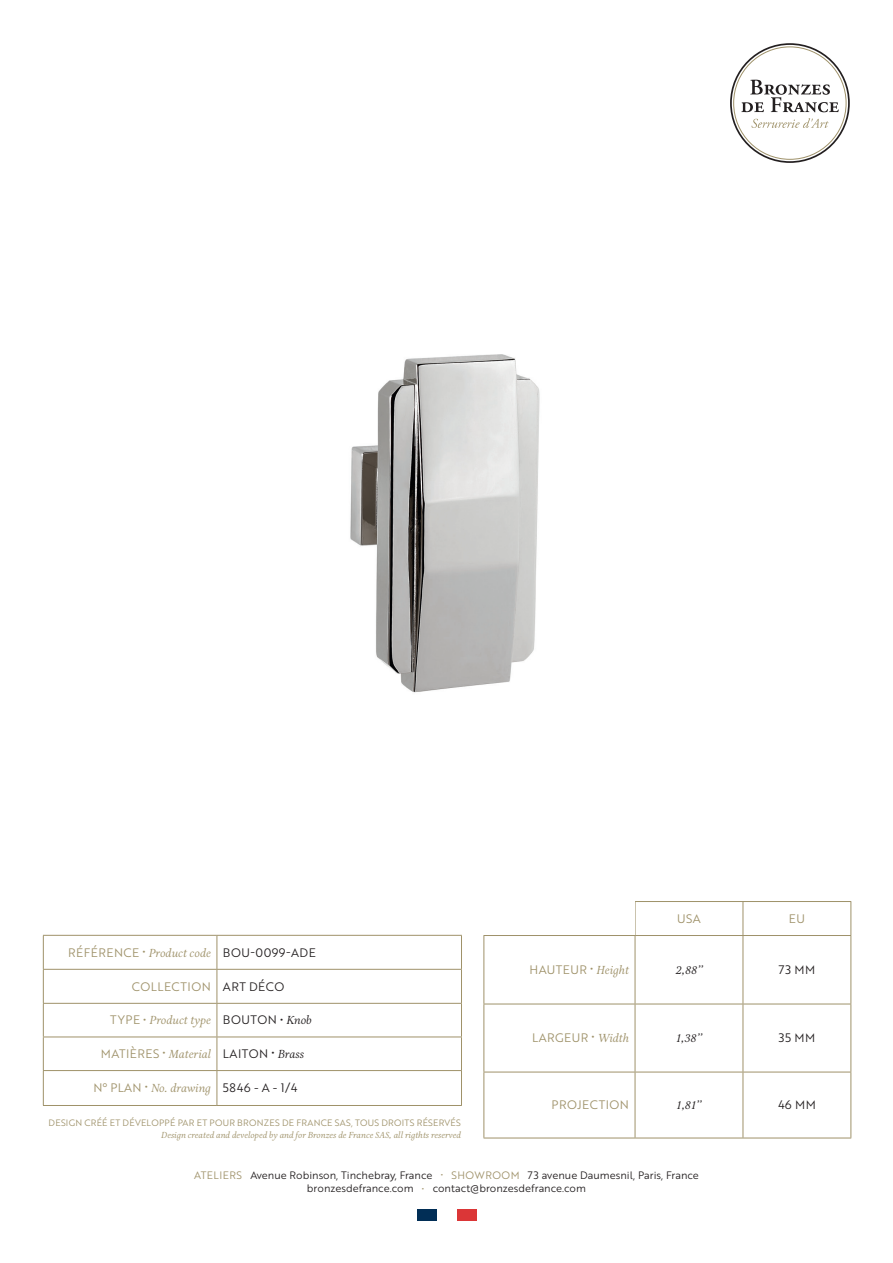
<style>
.page{position:relative;width:893px;height:1263px;background:#fff}
.page>*{position:absolute;margin:0;border:0;box-sizing:border-box;transform-origin:0 0}
.t1{font:12px "Brother 1816 Book";letter-spacing:.04em;color:#9f926a}
.t2{font:italic 12px "Aria Text G1";color:#9f926a}
.t3{font:12px "Brother 1816 Book";letter-spacing:.04em;color:#231f20}
.t4{font:italic 12px "Aria Text G1";color:#231f20}
.t5{font:10.5px/13.2px "Brother 1816 Book";color:#231f20;text-align:center}
.t6{font:italic 9px "Aria Text G1";color:#9f926a}
.t7{font:9px "Brother 1816 Book";letter-spacing:.03em;color:#9f926a}
.s1{color:#9f926a}
.s2{font-family:"Aria Text G1";font-style:italic;color:#9f926a}
.s3{color:#231f20}
.s4{font-family:"Brother 1816 Book";font-style:normal}
.s5{font-family:"Brother 1816 Book";font-style:normal;color:#231f20}
.s6{font-family:"Aria Text G1";font-style:italic}
.s7{font-family:"Aria Text G1";font-style:italic;color:#231f20}
.s8{font-size:9px;color:#9f926a}
</style>
<div class="page">
<div style="left:730px;top:43px;width:120px;height:120px;border:2px solid #231f20;border-radius:50%"></div>
<svg style="left:741px;top:80px;width:98px;height:32px"></svg>
<svg style="left:751px;top:118px;width:78px;height:10px"></svg>
<div style="left:417px;top:1209px;width:20px;height:12px;background:#012e56"></div>
<div style="left:457px;top:1209px;width:20px;height:12px;background:#db3637"></div>
<hr style="left:850px;top:902px;width:1px;height:33px;background:#9f926a">
<hr style="left:850px;top:936px;width:1px;height:68px;background:#9f926a">
<hr style="left:850px;top:1004px;width:1px;height:68px;background:#9f926a">
<hr style="left:850px;top:1072px;width:1px;height:66px;background:#9f926a">
<hr style="left:483px;top:901px;width:152px;height:1px;background:#9f926a">
<hr style="left:635px;top:901px;width:108px;height:1px;background:#9f926a">
<hr style="left:635px;top:902px;width:1px;height:33px;background:#9f926a">
<hr style="left:743px;top:901px;width:108px;height:1px;background:#9f926a">
<hr style="left:743px;top:902px;width:1px;height:33px;background:#9f926a">
<hr style="left:483px;top:935px;width:152px;height:1px;background:#9f926a">
<hr style="left:483px;top:936px;width:1px;height:68px;background:#9f926a">
<hr style="left:635px;top:935px;width:108px;height:1px;background:#9f926a">
<hr style="left:635px;top:936px;width:1px;height:68px;background:#9f926a">
<hr style="left:743px;top:935px;width:108px;height:1px;background:#9f926a">
<hr style="left:743px;top:936px;width:1px;height:68px;background:#9f926a">
<hr style="left:483px;top:1004px;width:152px;height:1px;background:#9f926a">
<hr style="left:483px;top:1004px;width:1px;height:68px;background:#9f926a">
<hr style="left:635px;top:1004px;width:108px;height:1px;background:#9f926a">
<hr style="left:635px;top:1004px;width:1px;height:68px;background:#9f926a">
<hr style="left:743px;top:1004px;width:108px;height:1px;background:#9f926a">
<hr style="left:743px;top:1004px;width:1px;height:68px;background:#9f926a">
<hr style="left:483px;top:1072px;width:152px;height:1px;background:#9f926a">
<hr style="left:483px;top:1072px;width:1px;height:66px;background:#9f926a">
<hr style="left:635px;top:1072px;width:108px;height:1px;background:#9f926a">
<hr style="left:635px;top:1072px;width:1px;height:66px;background:#9f926a">
<hr style="left:743px;top:1072px;width:108px;height:1px;background:#9f926a">
<hr style="left:743px;top:1072px;width:1px;height:66px;background:#9f926a">
<hr style="left:483px;top:1138px;width:152px;height:1px;background:#9f926a">
<hr style="left:635px;top:1138px;width:108px;height:1px;background:#9f926a">
<hr style="left:743px;top:1138px;width:108px;height:1px;background:#9f926a">
<hr style="left:43px;top:935px;width:174px;height:1px;background:#9f926a">
<hr style="left:43px;top:936px;width:1px;height:33px;background:#9f926a">
<hr style="left:217px;top:935px;width:245px;height:1px;background:#9f926a">
<hr style="left:217px;top:936px;width:1px;height:33px;background:#9f926a">
<hr style="left:461px;top:936px;width:1px;height:33px;background:#9f926a">
<hr style="left:43px;top:969px;width:174px;height:1px;background:#9f926a">
<hr style="left:43px;top:970px;width:1px;height:33px;background:#9f926a">
<hr style="left:217px;top:969px;width:245px;height:1px;background:#9f926a">
<hr style="left:217px;top:970px;width:1px;height:33px;background:#9f926a">
<hr style="left:461px;top:970px;width:1px;height:33px;background:#9f926a">
<hr style="left:43px;top:1003px;width:174px;height:1px;background:#9f926a">
<hr style="left:43px;top:1004px;width:1px;height:32px;background:#9f926a">
<hr style="left:217px;top:1003px;width:245px;height:1px;background:#9f926a">
<hr style="left:217px;top:1004px;width:1px;height:32px;background:#9f926a">
<hr style="left:461px;top:1004px;width:1px;height:32px;background:#9f926a">
<hr style="left:43px;top:1036px;width:174px;height:1px;background:#9f926a">
<hr style="left:43px;top:1037px;width:1px;height:33px;background:#9f926a">
<hr style="left:217px;top:1036px;width:245px;height:1px;background:#9f926a">
<hr style="left:217px;top:1037px;width:1px;height:33px;background:#9f926a">
<hr style="left:461px;top:1037px;width:1px;height:33px;background:#9f926a">
<hr style="left:43px;top:1070px;width:174px;height:1px;background:#9f926a">
<hr style="left:43px;top:1071px;width:1px;height:34px;background:#9f926a">
<hr style="left:217px;top:1070px;width:245px;height:1px;background:#9f926a">
<hr style="left:217px;top:1071px;width:1px;height:34px;background:#9f926a">
<hr style="left:461px;top:1071px;width:1px;height:34px;background:#9f926a">
<hr style="left:43px;top:1105px;width:174px;height:1px;background:#9f926a">
<hr style="left:217px;top:1105px;width:245px;height:1px;background:#9f926a">
<div style="left:476px;top:883px;width:158px;height:52px;background:#fff"></div>
<img style="left:350px;top:354px;width:190px;height:339px">
<p class="t3" style="left:68px;top:943px;width:249px"><span class="s1">RÉFÉRENCE •</span> <span class="s2">Product code</span> BOU-0099-ADE</p>
<p class="t1" style="left:132px;top:977px;width:154px">COLLECTION <span class="s3">ART DÉCO</span></p>
<p class="t2" style="left:110px;top:1013px;width:203px"><span class="s4">TYPE •</span> Product type <span class="s5">BOUTON •</span> <span class="s3">Knob</span></p>
<p class="t1" style="left:101px;top:1045px;width:205px">MATIÈRES • <span class="s6">Material</span> <span class="s3">LAITON •</span> <span class="s7">Brass</span></p>
<p class="t2" style="left:93px;top:1081px;width:206px"><span class="s4">N° PLAN •</span> No. drawing <span class="s5">5846 - A - 1/4</span></p>
<p class="t7" style="left:49px;top:1116px;width:414px">DESIGN CRÉÉ ET DÉVELOPPÉ PAR ET POUR BRONZES DE FRANCE SAS, TOUS DROITS RÉSERVÉS</p>
<p class="t6" style="left:161px;top:1130px;width:301px">Design created and developed by and for Bronzes de France SAS, all rigthts reserved</p>
<p class="t1" style="left:677px;top:910px;width:25px">USA</p>
<p class="t1" style="left:789px;top:910px;width:18px">EU</p>
<p class="t1" style="left:529px;top:961px;width:101px">HAUTEUR • <span class="s6">Height</span></p>
<p class="t4" style="left:675px;top:963px;width:29px">2,88’’</p>
<p class="t3" style="left:779px;top:961px;width:38px">73 MM</p>
<p class="t1" style="left:532px;top:1029px;width:98px">LARGEUR • <span class="s6">Width</span></p>
<p class="t4" style="left:676px;top:1031px;width:28px">1,38’’</p>
<p class="t3" style="left:779px;top:1029px;width:38px">35 MM</p>
<p class="t1" style="left:552px;top:1096px;width:79px">PROJECTION</p>
<p class="t4" style="left:676px;top:1098px;width:27px">1,81’’</p>
<p class="t3" style="left:778px;top:1096px;width:39px">46 MM</p>
<p class="t5" style="left:194px;top:1168px;width:506px"><span class="s1">ATELIERS</span> Avenue Robinson, Tinchebray, France <span class="s8">•</span> <span class="s1">SHOWROOM</span> 73 avenue Daumesnil, Paris, France bronzesdefrance.com <span class="s8">•</span> contact@bronzesdefrance.com</p>
</div>
